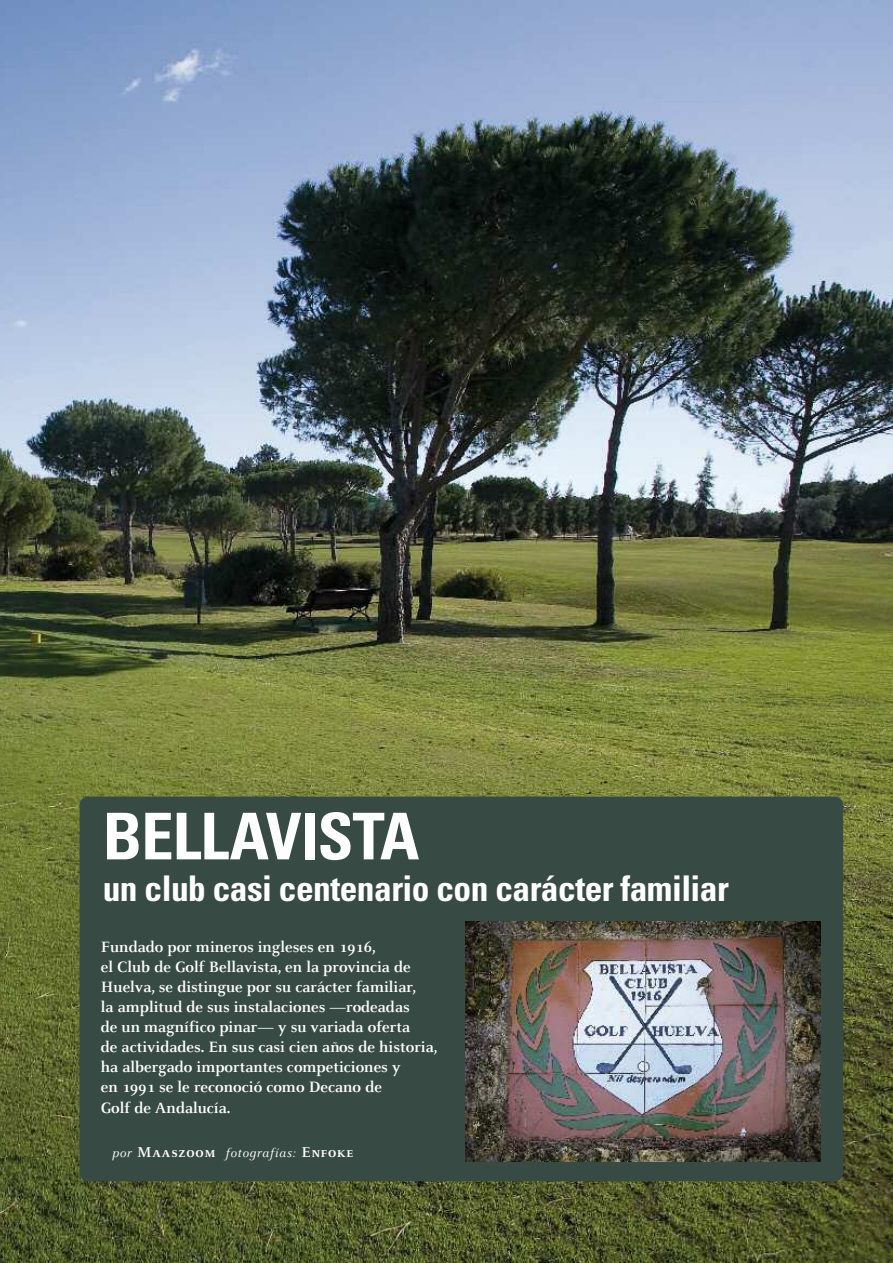
<style>
.page{position:relative;width:893px;height:1263px;background:#fff}
.page>*{position:absolute;margin:0;border:0;box-sizing:border-box;transform-origin:0 0}
.t1{font:700 condensed 64.5px "Univers LT Std";letter-spacing:-.015em;color:#fff}
.t2{font:700 condensed 35.4px "Univers LT Std";letter-spacing:-.015em;color:#fff}
.t3{font:700 16.5px/20.1px "Celeste";color:#fff}
.t4{font:italic 13.5px "Celeste";letter-spacing:.05em;color:#fff}
.s1{font-family:"Celeste Caps";font-weight:700;font-style:normal;font-size:15.75px}
</style>
<div class="page">
<img style="left:0;top:0;width:892px;height:1263px">
<div style="left:79px;top:796px;width:763px;height:385px;background:#374a43;border-radius:9px"></div>
<img style="left:465px;top:922px;width:355px;height:240px">
<p class="t1" style="left:103px;top:813px;width:318px">BELLAvISTA</p>
<p class="t2" style="left:103px;top:876px;width:627px">un club casi centenario con carácter familiar</p>
<p class="t3" style="left:101px;top:936px;width:338px">Fundado por mineros ingleses en 1916,<br>el Club de Golf Bellavista, en la provincia de Huelva, se distingue por su carácter familiar,<br>la amplitud de sus instalaciones —rodeadas<br>de un magnífico pinar— y su variada oferta<br>de actividades. En sus casi cien años de historia, ha albergado importantes competiciones y<br>en 1991 se le reconoció como Decano de<br>Golf de Andalucía.</p>
<p class="t4" style="left:112px;top:1144px;width:243px">por <span class="s1">Maaszoom</span> fotografías: <span class="s1">Enfoke</span></p>
</div>
